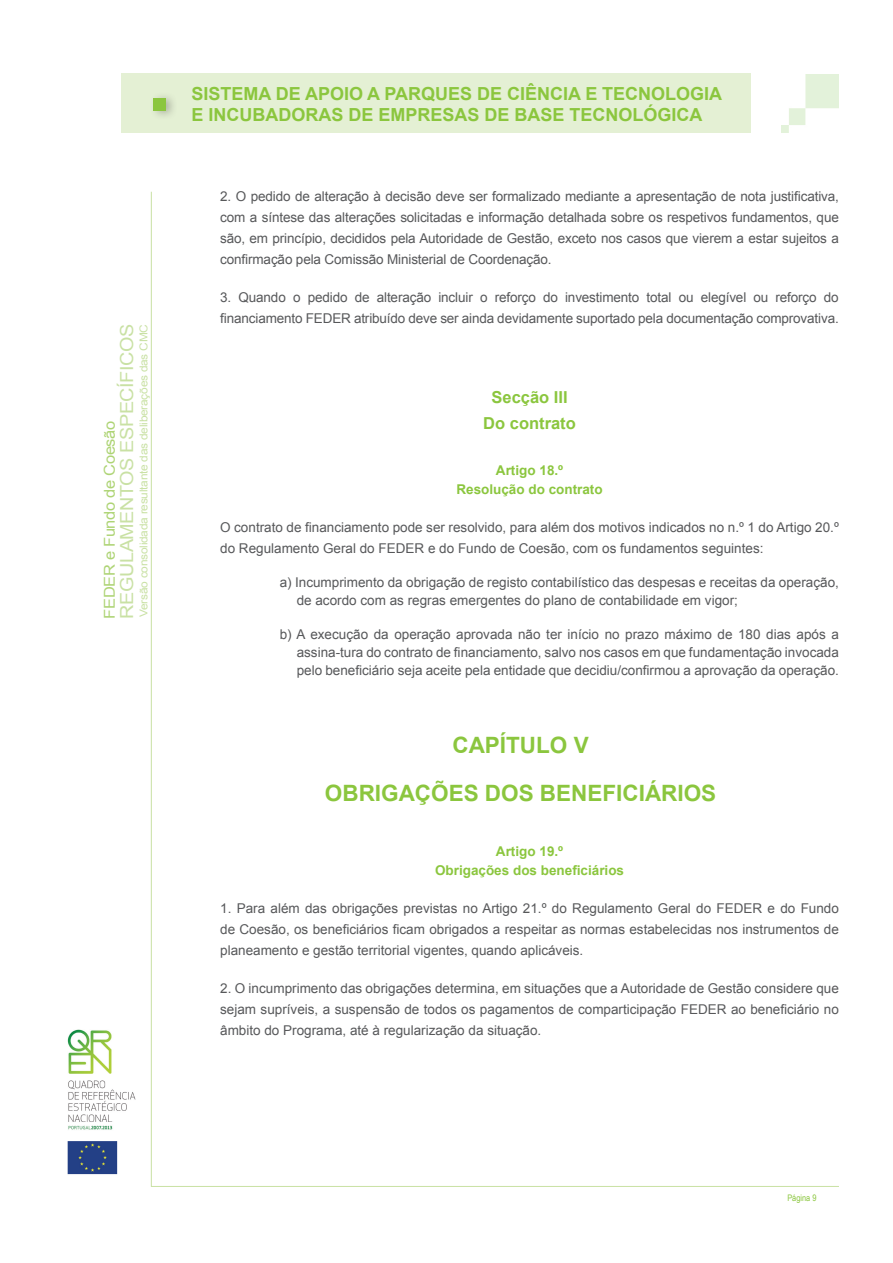
<style>
.page{position:relative;width:893px;height:1263px;background:#fff}
.page>*{position:absolute;margin:0;border:0;box-sizing:border-box;transform-origin:0 0}
.Título{font:700 22.5px "Arial";color:#8bc63e}
.t1{font:700 18px/21px "Arial";color:#8bc63e}
.t2{font:18px "Arial";letter-spacing:-.02em;color:#c9e1a4;scale:1.1 1}
.Texto_subtitulo_secç{font:700 16.5px "Arial";color:#8bc63e}
.t3{font:15px "Arial";letter-spacing:-.02em;color:#aed475;scale:1.1 1}
.Texto{font:13.5px/21px "Arial";color:#57585a;text-align:justify}
.Texto_ident_3{font:13.5px/18px "Arial";color:#57585a}
.Texto_subtitulo{font:700 13.5px "Arial";color:#8bc63e}
.t4{font:10.8px "Arial";letter-spacing:-.02em;color:#c9e1a4;scale:1.1 1}
.t5{font:9px "Arial Narrow";color:#8bc63e}
</style>
<div class="page">
<img style="left:67px;top:1029px;width:69px;height:146px">
<hr style="left:151px;top:192px;width:1px;height:994px;background:#c9e1a4">
<hr style="left:151px;top:1186px;width:688px;height:1px;background:#c9e1a4">
<div style="left:121px;top:74px;width:630px;height:59px;background:#e4f0d4"></div>
<div style="left:149px;top:91px;width:29px;height:29px;background:#231f20;opacity:.3"></div>
<div style="left:153px;top:99px;width:13px;height:12px;background:#8bc63e"></div>
<img style="left:782px;top:75px;width:57px;height:57px">
<h2 class="t2" style="left:115px;top:618px;width:269px;rotate:-90deg">REGULAMENTOS ESPECÍFICOS</h2>
<p class="t4" style="left:137px;top:617px;width:268px;rotate:-90deg">Versão consolidada resultante das deliberações das CMC</p>
<p class="t3" style="left:100px;top:618px;width:181px;rotate:-90deg">FEDER e Fundo de Coesão</p>
<h2 class="t1" style="left:191px;top:84px;width:532px">SISTEMA DE APOIO A PARQUES DE CIÊNCIA E TECNOLOGIA<br>E INCUBADORAS DE EMPRESAS DE BASE TECNOLÓGICA</h2>
<p class="Texto" style="left:220px;top:186px;width:620px">2. O pedido de alteração à decisão deve ser formalizado mediante a apresentação de nota justificativa, com a síntese das alterações solicitadas e informação detalhada sobre os respetivos fundamentos, que são, em princípio, decididos pela Autoridade de Gestão, exceto nos casos que vierem a estar sujeitos a confirmação pela Comissão Ministerial de Coordenação.</p>
<p class="Texto" style="left:220px;top:287px;width:620px">3. Quando o pedido de alteração incluir o reforço do investimento total ou elegível ou reforço do financiamento FEDER atribuído deve ser ainda devidamente suportado pela documentação comprovativa.</p>
<p class="Texto_subtitulo_secç" style="left:491px;top:386px;width:78px">Secção III</p>
<p class="Texto_subtitulo_secç" style="left:483px;top:412px;width:94px">Do contrato</p>
<p class="Texto_subtitulo" style="left:496px;top:461px;width:69px">Artigo 18.º</p>
<p class="Texto_subtitulo" style="left:456px;top:480px;width:148px">Resolução do contrato</p>
<p class="Texto" style="left:220px;top:517px;width:620px">O contrato de financiamento pode ser resolvido, para além dos motivos indicados no n.º 1 do Artigo 20.º do Regulamento Geral do FEDER e do Fundo de Coesão, com os fundamentos seguintes:</p>
<p class="Texto_ident_3" style="left:297px;top:573px;width:544px;text-indent:-17px">a) Incumprimento da obrigação de registo contabilístico das despesas e receitas da operação, de acordo com as regras emergentes do plano de contabilidade em vigor;</p>
<p class="Texto_ident_3" style="left:297px;top:625px;width:544px;text-align:justify;text-indent:-17px">b) A execução da operação aprovada não ter início no prazo máximo de 180 dias após a assina-tura do contrato de financiamento, salvo nos casos em que fundamentação invocada pelo beneficiário seja aceite pela entidade que decidiu/confirmou a aprovação da operação.</p>
<p class="Título" style="left:452px;top:730px;width:138px">CAPÍTULO V</p>
<p class="Título" style="left:325px;top:778px;width:393px">OBRIGAÇÕES DOS BENEFICIÁRIOS</p>
<p class="Texto_subtitulo" style="left:496px;top:842px;width:69px">Artigo 19.º</p>
<p class="Texto_subtitulo" style="left:435px;top:861px;width:191px">Obrigações dos beneficiários</p>
<p class="Texto" style="left:220px;top:897px;width:620px">1. Para além das obrigações previstas no Artigo 21.º do Regulamento Geral do FEDER e do Fundo de Coesão, os beneficiários ficam obrigados a respeitar as normas estabelecidas nos instrumentos de planeamento e gestão territorial vigentes, quando aplicáveis.</p>
<p class="Texto" style="left:220px;top:978px;width:620px">2. O incumprimento das obrigações determina, em situações que a Autoridade de Gestão considere que sejam supríveis, a suspensão de todos os pagamentos de comparticipação FEDER ao beneficiário no âmbito do Programa, até à regularização da situação.</p>
<p class="t5" style="left:787px;top:1191px;width:31px">Página 9</p>
</div>
